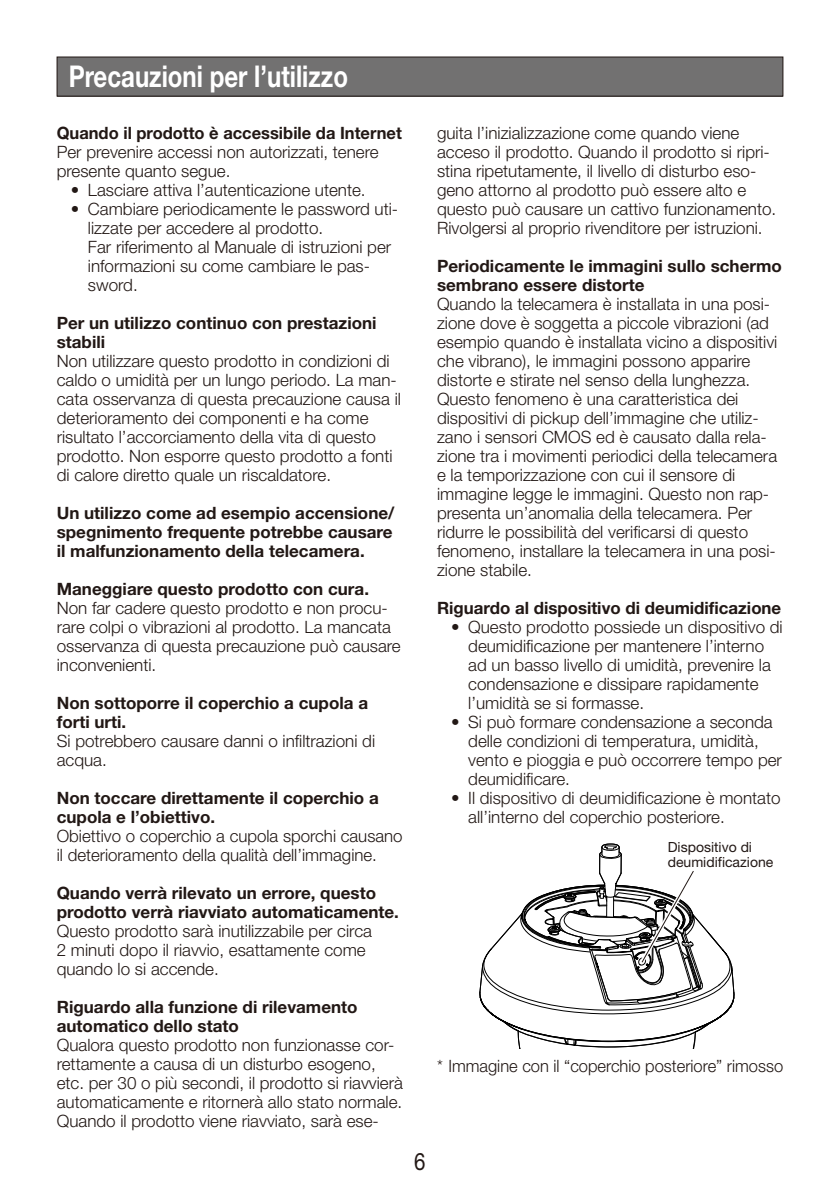
<style>
.page{position:relative;width:840px;height:1191px;background:#fff}
.page>*{position:absolute;margin:0;border:0;box-sizing:border-box;transform-origin:0 0}
.t1{font:700 30px "Helvetica Neue LT Std";color:#fff;scale:.8 1}
.t2{font:24px "Helvetica Neue LT Std";color:#221815;scale:.85 1}
.t3{font:300 17px/19px "Helvetica Neue LT Std";color:#221815}
.t4{font:700 17px/19px "Helvetica Neue LT Std";color:#221815}
.t5{font:14px/15px "Helvetica Neue LT Std";color:#221815}
</style>
<div class="page">
<svg style="left:479px;top:843px;width:256px;height:206px"></svg>
<div style="left:57px;top:57px;width:725px;height:39px;background:#727171"></div>
<div style="left:57px;top:57px;width:725px;height:39px;border:1px solid #221815"></div>
<h1 class="t1" style="left:69px;top:58px;width:350px">Precauzioni per l’utilizzo</h1>
<p class="t4" style="left:57px;top:123px;width:346px">Quando il prodotto è accessibile da Internet</p>
<p class="t3" style="left:57px;top:142px;width:323px">Per prevenire accessi non autorizzati, tenere presente quanto segue.</p>
<p class="t3" style="left:71px;top:180px;width:296px">• Lasciare attiva l’autenticazione utente.</p>
<p class="t3" style="left:88px;top:199px;width:311px;text-indent:-17px">• Cambiare periodicamente le password uti&shy;lizzate per accedere al prodotto.<br>Far riferimento al Manuale di istruzioni per informazioni su come cambiare le pas&shy;sword.</p>
<p class="t4" style="left:57px;top:313px;width:321px">Per un utilizzo continuo con prestazioni stabili</p>
<p class="t3" style="left:57px;top:351px;width:345px">Non utilizzare questo prodotto in condizioni di caldo o umidità per un lungo periodo. La man&shy;cata osservanza di questa precauzione causa il deterioramento dei componenti e ha come risultato l’accorciamento della vita di questo prodotto. Non esporre questo prodotto a fonti di calore diretto quale un riscaldatore.</p>
<p class="t4" style="left:57px;top:503px;width:339px;text-align:justify">Un utilizzo come ad esempio accensione/ spegnimento frequente potrebbe causare il malfunzionamento della telecamera.</p>
<p class="t4" style="left:57px;top:579px;width:313px">Maneggiare questo prodotto con cura.</p>
<p class="t3" style="left:57px;top:598px;width:345px">Non far cadere questo prodotto e non procu&shy;rare colpi o vibrazioni al prodotto. La mancata osservanza di questa precauzione può causare inconvenienti.</p>
<p class="t4" style="left:57px;top:693px;width:312px">Non sottoporre il coperchio a cupola a forti urti.</p>
<p class="t3" style="left:57px;top:731px;width:320px">Si potrebbero causare danni o infiltrazioni di acqua.</p>
<p class="t4" style="left:57px;top:788px;width:323px">Non toccare direttamente il coperchio a cupola e l’obiettivo.</p>
<p class="t3" style="left:57px;top:826px;width:347px">Obiettivo o coperchio a cupola sporchi causano il deterioramento della qualità dell’immagine.</p>
<p class="t4" style="left:57px;top:883px;width:343px">Quando verrà rilevato un errore, questo prodotto verrà riavviato automaticamente.</p>
<p class="t3" style="left:57px;top:921px;width:316px">Questo prodotto sarà inutilizzabile per circa<br>2 minuti dopo il riavvio, esattamente come quando lo si accende.</p>
<p class="t4" style="left:57px;top:997px;width:302px">Riguardo alla funzione di rilevamento automatico dello stato</p>
<p class="t3" style="left:57px;top:1035px;width:347px">Qualora questo prodotto non funzionasse cor&shy;rettamente a causa di un disturbo esogeno, etc. per 30 o più secondi, il prodotto si riavvierà automaticamente e ritornerà allo stato normale.<br>Quando il prodotto viene riavviato, sarà ese-</p>
<p class="t3" style="left:437px;top:123px;width:340px">guita l’inizializzazione come quando viene acceso il prodotto. Quando il prodotto si ripri&shy;stina ripetutamente, il livello di disturbo eso&shy;geno attorno al prodotto può essere alto e questo può causare un cattivo funzionamento.<br>Rivolgersi al proprio rivenditore per istruzioni.</p>
<p class="t4" style="left:437px;top:256px;width:346px">Periodicamente le immagini sullo schermo sembrano essere distorte</p>
<p class="t3" style="left:437px;top:294px;width:342px">Quando la telecamera è installata in una posi&shy;zione dove è soggetta a piccole vibrazioni (ad esempio quando è installata vicino a dispositivi che vibrano), le immagini possono apparire distorte e stirate nel senso della lunghezza.<br>Questo fenomeno è una caratteristica dei dispositivi di pickup dell’immagine che utiliz&shy;zano i sensori CMOS ed è causato dalla rela&shy;zione tra i movimenti periodici della telecamera e la temporizzazione con cui il sensore di immagine legge le immagini. Questo non rap&shy;presenta un’anomalia della telecamera. Per ridurre le possibilità del verificarsi di questo fenomeno, installare la telecamera in una posi&shy;zione stabile.</p>
<p class="t4" style="left:437px;top:598px;width:345px">Riguardo al dispositivo di deumidificazione</p>
<p class="t3" style="left:468px;top:617px;width:316px;text-indent:-17px">• Questo prodotto possiede un dispositivo di deumidificazione per mantenere l’interno ad un basso livello di umidità, prevenire la condensazione e dissipare rapidamente l’umidità se si formasse.</p>
<p class="t3" style="left:468px;top:712px;width:315px;text-indent:-17px">• Si può formare condensazione a seconda delle condizioni di temperatura, umidità, vento e pioggia e può occorrere tempo per deumidificare.</p>
<p class="t3" style="left:468px;top:788px;width:314px;text-indent:-17px">• Il dispositivo di deumidificazione è montato all’interno del coperchio posteriore.</p>
<p class="t5" style="left:667px;top:839px;width:107px">Dispositivo di deumidificazione</p>
<p class="t3" style="left:437px;top:1056px;width:347px">* Immagine con il “coperchio posteriore” rimosso</p>
<h2 class="t2" style="left:414px;top:1146px;width:15px">6</h2>
</div>
